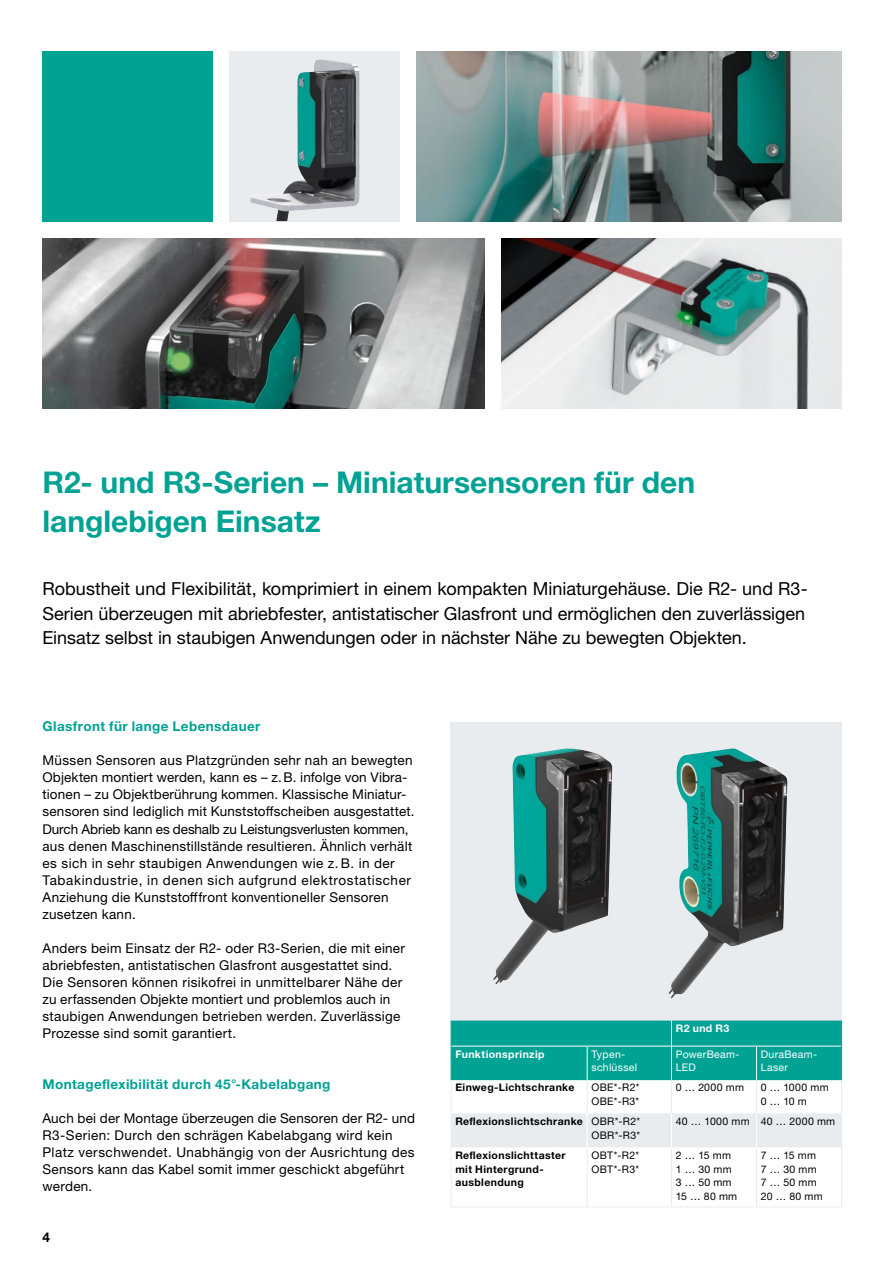
<style>
.page{position:relative;width:893px;height:1263px;background:#fff}
.page>*{position:absolute;margin:0;border:0;box-sizing:border-box;transform-origin:0 0}
.t1{font:700 30px/39.2px "Helvetica Neue LTW1 G";color:#00a294}
.t2{font:18px/24.3px "Helvetica Neue LTW1 G";letter-spacing:-.005em;color:#000;text-align:justify}
.t3{font:13.5px/17px "Helvetica Neue LTW1 G";letter-spacing:.02em;color:#000}
.t4{font:700 13.5px "Helvetica Neue LTW1 G";letter-spacing:.03em;color:#00a294}
.t5{font:700 13.5px "Helvetica Neue LTW1 G";color:#000}
.t6{font:10.5px/13.6px "Helvetica Neue LTW1 G";letter-spacing:.03em;color:#000}
.t7{font:700 10.5px/13.6px "Helvetica Neue LTW1 G";letter-spacing:.035em;color:#000;text-align:right}
.t8{font:10.5px/13.6px "Helvetica Neue LTW1 G";letter-spacing:.03em;color:#fff}
.t9{font:700 10.5px "Helvetica Neue LTW1 G";letter-spacing:.04em;color:#fff}
.s1{font-weight:400}
</style>
<div class="page">
<img style="left:43px;top:238px;width:442px;height:170px">
<div style="left:43px;top:51px;width:170px;height:170px;background:#00a294"></div>
<img style="left:502px;top:238px;width:340px;height:170px">
<div style="left:230px;top:51px;width:170px;height:170px;background:#e9ecef"></div>
<img style="left:250px;top:59px;width:110px;height:162px">
<img style="left:417px;top:51px;width:425px;height:170px">
<div style="left:451px;top:722px;width:391px;height:298px;background:#e9ecef"></div>
<img style="left:668px;top:748px;width:119px;height:250px">
<img style="left:493px;top:748px;width:119px;height:236px">
<div style="left:452px;top:1113px;width:389px;height:34px;background:#e9ecef"></div>
<hr style="left:451px;top:1080px;width:1px;height:33px;background:#e9ecef">
<hr style="left:587px;top:1080px;width:1px;height:33px;background:#e9ecef">
<hr style="left:671px;top:1080px;width:1px;height:33px;background:#e9ecef">
<hr style="left:756px;top:1080px;width:1px;height:33px;background:#e9ecef">
<hr style="left:841px;top:1080px;width:1px;height:33px;background:#e9ecef">
<hr style="left:451px;top:1113px;width:1px;height:34px;background:#e9ecef">
<hr style="left:841px;top:1113px;width:1px;height:34px;background:#e9ecef">
<hr style="left:451px;top:1147px;width:1px;height:59px;background:#e9ecef">
<hr style="left:587px;top:1147px;width:1px;height:59px;background:#e9ecef">
<hr style="left:671px;top:1147px;width:1px;height:59px;background:#e9ecef">
<hr style="left:756px;top:1147px;width:1px;height:59px;background:#e9ecef">
<hr style="left:841px;top:1147px;width:1px;height:59px;background:#e9ecef">
<hr style="left:451px;top:1206px;width:136px;height:1px;background:#e9ecef">
<hr style="left:587px;top:1206px;width:84px;height:1px;background:#e9ecef">
<hr style="left:671px;top:1206px;width:85px;height:1px;background:#e9ecef">
<hr style="left:756px;top:1206px;width:86px;height:1px;background:#e9ecef">
<div style="left:451px;top:1020px;width:391px;height:60px;background:#00a294"></div>
<hr style="left:841px;top:1046px;width:1px;height:34px;background:#00a294">
<hr style="left:587px;top:1113px;width:1px;height:34px;background:#fff">
<hr style="left:671px;top:1113px;width:1px;height:34px;background:#fff">
<hr style="left:756px;top:1113px;width:1px;height:34px;background:#fff">
<h1 class="t1" style="left:43px;top:463px;width:654px">R2- und R3-Serien – Miniatursensoren für den langlebigen Einsatz</h1>
<p class="t2" style="left:43px;top:577px;width:765px">Robustheit und Flexibilität, komprimiert in einem kompakten Miniaturgehäuse. Die R2- und R3- Serien überzeugen mit abriebfester, antistatischer Glasfront und ermöglichen den zuverlässigen Einsatz selbst in staubigen Anwendungen oder in nächster Nähe zu bewegten Objekten.</p>
<p class="t4" style="left:43px;top:718px;width:219px">Glasfront für lange Lebensdauer</p>
<p class="t3" style="left:43px;top:752px;width:374px">Müssen Sensoren aus Platzgründen sehr nah an bewegten Objekten montiert werden, kann es – z.B. infolge von Vibra&shy;tionen – zu Objektberührung kommen. Klassische Miniatur&shy;sensoren sind lediglich mit Kunststoffscheiben ausgestattet.<br>Durch Abrieb kann es deshalb zu Leistungsverlusten kommen, aus denen Maschinenstillstände resultieren. Ähnlich verhält es sich in sehr staubigen Anwendungen wie z. B. in der Tabakindustrie, in denen sich aufgrund elektrostatischer Anziehung die Kunststofffront konventioneller Sensoren zusetzen kann.</p>
<p class="t3" style="left:43px;top:939px;width:364px">Anders beim Einsatz der R2- oder R3-Serien, die mit einer abriebfesten, antistatischen Glasfront ausgestattet sind.<br>Die Sensoren können risikofrei in unmittelbarer Nähe der zu erfassenden Objekte montiert und problemlos auch in staubigen Anwendungen betrieben werden. Zuverlässige Prozesse sind somit garantiert.</p>
<p class="t4" style="left:43px;top:1075px;width:290px">Montageflexibilität durch 45°-Kabelabgang</p>
<p class="t3" style="left:43px;top:1109px;width:374px">Auch bei der Montage überzeugen die Sensoren der R2- und R3-Serien: Durch den schrägen Kabelabgang wird kein Platz verschwendet. Unabhängig von der Ausrichtung des Sensors kann das Kabel somit immer geschickt abgeführt werden.</p>
<p class="t5" style="left:43px;top:1228px;width:9px">4</p>
<p class="t9" style="left:676px;top:1022px;width:55px">R2 und R3</p>
<p class="t9" style="left:455px;top:1048px;width:91px">Funktionsprinzip</p>
<p class="t8" style="left:591px;top:1047px;width:47px">Typen&shy;schlüssel</p>
<p class="t8" style="left:676px;top:1047px;width:64px">PowerBeam-<br>LED</p>
<p class="t8" style="left:761px;top:1047px;width:57px">DuraBeam-<br>Laser</p>
<p class="t7" style="left:455px;top:1080px;width:121px">Einweg-Lichtschranke</p>
<p class="t6" style="left:591px;top:1080px;width:50px">OBE*-R2*<br>OBE*-R3*</p>
<p class="t6" style="left:676px;top:1080px;width:70px">0 … 2000 mm</p>
<p class="t6" style="left:761px;top:1080px;width:69px">0 … 1000 mm<br>0 … 10 m</p>
<p class="t7" style="left:455px;top:1114px;width:186px">Reflexionslichtschranke <span class="s1">OBR*-R2*<br>OBR*-R3*</span></p>
<p class="t6" style="left:676px;top:1114px;width:161px">40 … 1000 mm 40 … 2000 mm</p>
<p class="t7" style="left:455px;top:1148px;width:112px;text-align:left">Reflexionslichttaster mit Hintergrund&shy;ausblendung</p>
<p class="t6" style="left:591px;top:1148px;width:49px">OBT*-R2*<br>OBT*-R3*</p>
<p class="t6" style="left:676px;top:1148px;width:63px">2 … 15 mm<br>1 … 30 mm<br>3 … 50 mm<br>15 … 80 mm</p>
<p class="t6" style="left:761px;top:1148px;width:63px">7 … 15 mm<br>7 … 30 mm<br>7 … 50 mm<br>20 … 80 mm</p>
</div>
